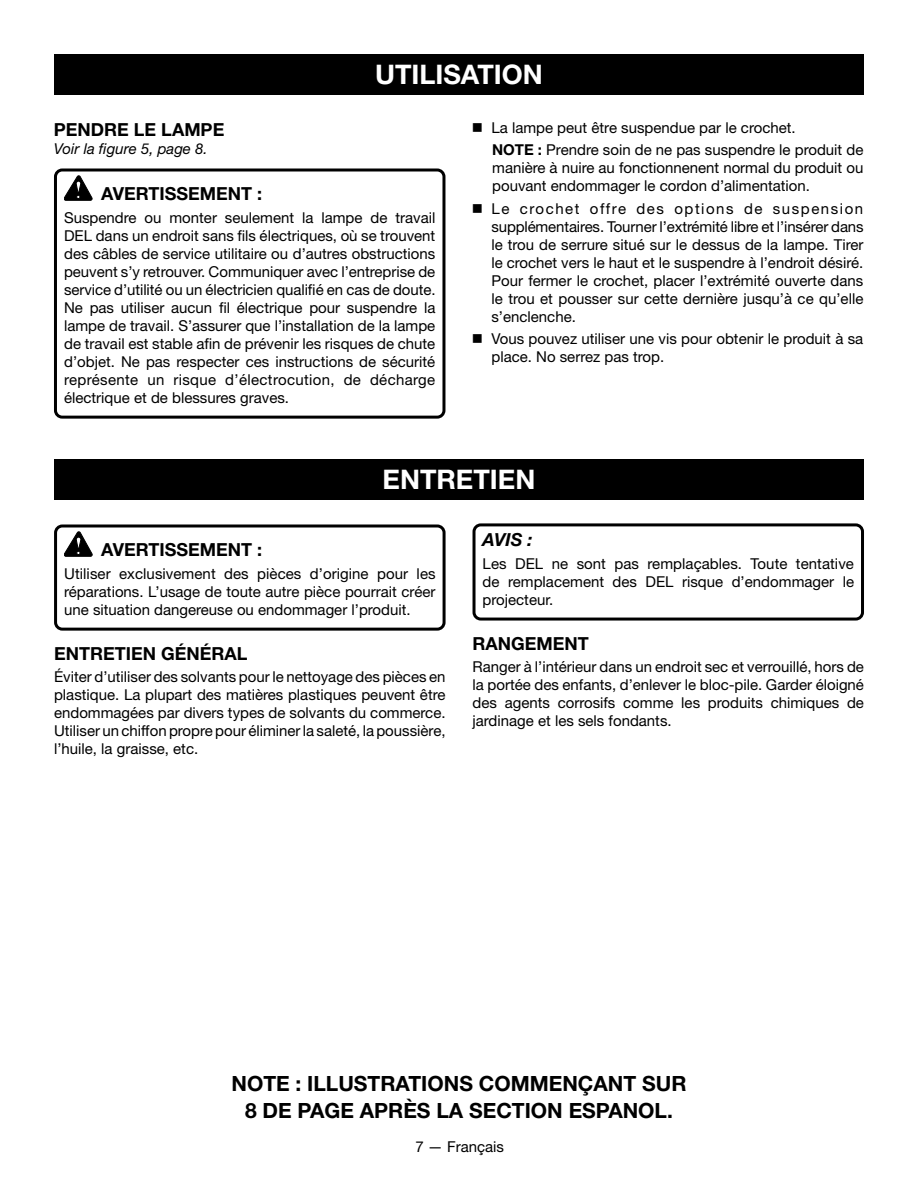
<style>
.page{position:relative;width:918px;height:1188px;background:#fff}
.page>*{position:absolute;margin:0;border:0;box-sizing:border-box;transform-origin:0 0}
.HEADING{font:700 27px "Helvetica Neue LT Std";color:#fff}
.Heading_2{font:700 21px/27px "Helvetica Neue LT Std";color:#000;text-align:center}
.Warning{font:700 18px "Helvetica Neue LT Std";color:#000}
.Heading_2-2{font:700 18px "Helvetica Neue LT Std";color:#000}
.Heading_2_no_space{font:700 18px "Helvetica Neue LT Std";color:#000}
.Notice{font:italic 700 18px "Helvetica Neue LT Std";color:#000}
.Warning_text{font:15px/18px "Helvetica Neue LT Std";color:#000;text-align:justify}
.Body_text{font:15px/18px "Helvetica Neue LT Std";color:#000;text-align:justify}
.NOTE_Indent{font:15px/18px "Helvetica Neue LT Std";color:#000;text-align:justify}
.Notice_text{font:15px/18px "Helvetica Neue LT Std";color:#000;text-align:justify}
.See_figure{font:italic 15px "Helvetica Neue LT Std";color:#000}
.s1{font-weight:700}
</style>
<div class="page">
<div style="left:54px;top:459px;width:810px;height:41px;background:#000"></div>
<div style="left:54px;top:54px;width:810px;height:41px;background:#000"></div>
<div style="left:54px;top:525px;width:392px;height:106px;border:3px solid #000;border-radius:7px"></div>
<svg style="left:64px;top:532px;width:28px;height:24px"></svg>
<div style="left:473px;top:523px;width:391px;height:98px;border:3px solid #000;border-radius:7px"></div>
<div style="left:54px;top:169px;width:391px;height:250px;border:3px solid #000;border-radius:7px"></div>
<svg style="left:64px;top:176px;width:28px;height:24px"></svg>
<p class="HEADING" style="left:375px;top:58px;width:169px">UTILISATION</p>
<p class="Heading_2_no_space" style="left:54px;top:119px;width:172px">PENDRE LE LAMPE</p>
<p class="See_figure" style="left:54px;top:140px;width:155px">Voir la figure 5, page 8.</p>
<p class="Warning" style="left:101px;top:183px;width:162px">AVERTISSEMENT :</p>
<p class="Warning_text" style="left:64px;top:208px;width:373px">Suspendre ou monter seulement la lampe de travail DEL dans un endroit sans fils électriques, où se trouvent des câbles de service utilitaire ou d’autres obstructions peuvent s’y retrouver. Communiquer avec l’entreprise de service d’utilité ou un électricien qualifié en cas de doute.<br>Ne pas utiliser aucun fil électrique pour suspendre la lampe de travail. S’assurer que l’installation de la lampe de travail est stable afin de prévenir les risques de chute d’objet. Ne pas respecter ces instructions de sécurité représente un risque d’électrocution, de décharge électrique et de blessures graves.</p>
<p class="Warning_text" style="left:491px;top:118px;width:306px">La lampe peut être suspendue par le crochet.</p>
<p class="NOTE_Indent" style="left:492px;top:140px;width:373px"><span class="s1">NOTE :</span> Prendre soin de ne pas suspendre le produit de manière à nuire au fonctionnenent normal du produit ou pouvant endommager le cordon d’alimentation.</p>
<p class="Warning_text" style="left:491px;top:199px;width:374px">Le crochet offre des options de suspension supplémentaires. Tourner l’extrémité libre et l’insérer dans le trou de serrure situé sur le dessus de la lampe. Tirer le crochet vers le haut et le suspendre à l’endroit désiré.<br>Pour fermer le crochet, placer l’extrémité ouverte dans le trou et pousser sur cette dernière jusqu’à ce qu’elle s’enclenche.</p>
<p class="Warning_text" style="left:491px;top:329px;width:373px">Vous pouvez utiliser une vis pour obtenir le produit à sa place. No serrez pas trop.</p>
<p class="HEADING" style="left:383px;top:463px;width:154px">ENTRETIEN</p>
<p class="Warning" style="left:101px;top:539px;width:162px">AVERTISSEMENT :</p>
<p class="Warning_text" style="left:64px;top:564px;width:373px">Utiliser exclusivement des pièces d’origine pour les réparations. L’usage de toute autre pièce pourrait créer une situation dangereuse ou endommager l’produit.</p>
<p class="Heading_2-2" style="left:54px;top:642px;width:195px">ENTRETIEN GÉNÉRAL</p>
<p class="Body_text" style="left:54px;top:667px;width:393px">Éviter d’utiliser des solvants pour le nettoyage des pièces en plastique. La plupart des matières plastiques peuvent être endommagées par divers types de solvants du commerce.<br>Utiliser un chiffon propre pour éliminer la saleté, la poussière, l’huile, la graisse, etc.</p>
<p class="Notice" style="left:483px;top:529px;width:52px">AVIS :</p>
<p class="Notice_text" style="left:483px;top:554px;width:373px">Les DEL ne sont pas remplaçables. Toute tentative de remplacement des DEL risque d’endommager le projecteur.</p>
<p class="Heading_2-2" style="left:473px;top:632px;width:118px">RANGEMENT</p>
<p class="Body_text" style="left:473px;top:657px;width:393px">Ranger à l’intérieur dans un endroit sec et verrouillé, hors de la portée des enfants, d’enlever le bloc-pile. Garder éloigné des agents corrosifs comme les produits chimiques de jardinage et les sels fondants.</p>
<p class="Heading_2" style="left:231px;top:1069px;width:457px">NOTE : ILLUSTRATIONS COMMENÇANT SUR<br>8 DE PAGE APRÈS LA SECTION ESPANOL.</p>
<p class="Warning_text" style="left:415px;top:1138px;width:90px">7 — Français</p>
</div>
